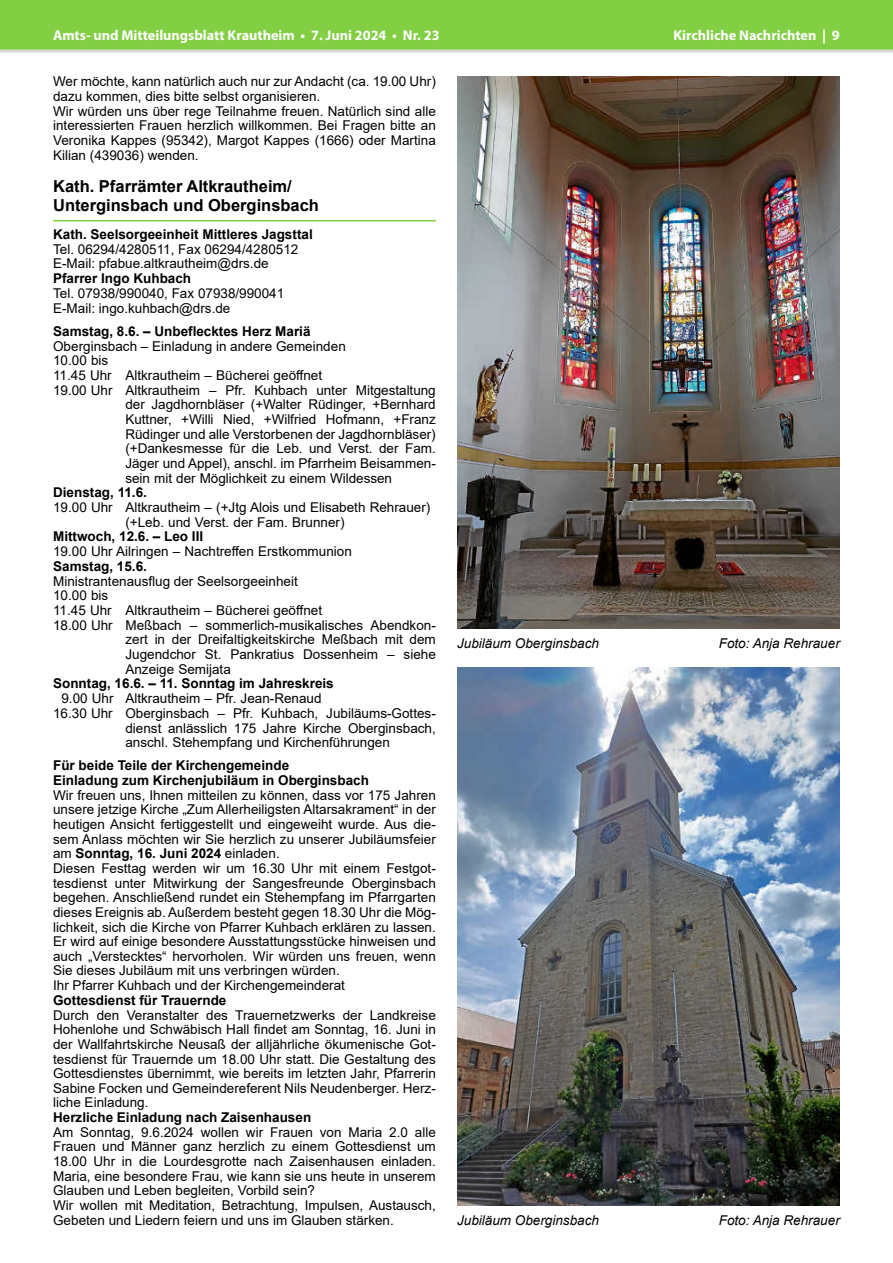
<style>
.page{position:relative;width:893px;height:1263px;background:#fff}
.page>*{position:absolute;margin:0;border:0;box-sizing:border-box;transform-origin:0 0}
.t1{font:700 16.5px/19.5px "Arial";color:#000}
.t2{font:700 14.25px "Myriad Pro";color:#fff}
.t3{font:13.5px/14.7px "Arial";color:#000}
.t4{font:700 13.5px/14.7px "Arial";color:#000}
.t5{font:italic 13.5px "Arial";color:#000}
.s1{font-weight:700}
</style>
<div class="page">
<div style="left:0;top:0;width:893px;height:51px;background:#82cf43"></div>
<hr style="left:0;top:50px;width:893px;height:3px;background:#d9d9d9">
<hr style="left:53px;top:220px;width:383px;height:1px;background:#82cf43">
<img style="left:457px;top:77px;width:383px;height:552px">
<img style="left:457px;top:668px;width:383px;height:538px">
<p class="t2" style="left:53px;top:26px;width:388px">Amts- und Mitteilungsblatt Krautheim • 7. Juni 2024 • Nr. 23</p>
<p class="t2" style="left:673px;top:26px;width:168px">Kirchliche Nachrichten | 9</p>
<p class="t3" style="left:53px;top:74px;width:384px">Wer möchte, kann natürlich auch nur zur Andacht (ca. 19.00 Uhr) dazu kommen, dies bitte selbst organisieren.<br>Wir würden uns über rege Teilnahme freuen. Natürlich sind alle interessierten Frauen herzlich willkommen. Bei Fragen bitte an Veronika Kappes (95342), Margot Kappes (1666) oder Martina Kilian (439036) wenden.</p>
<p class="t1" style="left:53px;top:177px;width:267px">Kath. Pfarrämter Altkrautheim/<br>Unterginsbach und Oberginsbach</p>
<p class="t4" style="left:53px;top:227px;width:261px">Kath. Seelsorgeeinheit Mittleres Jagsttal</p>
<p class="t3" style="left:53px;top:241px;width:247px">Tel. 06294/4280511, Fax 06294/4280512<br>E-Mail: pfabue.altkrautheim@drs.de</p>
<p class="t4" style="left:53px;top:271px;width:140px">Pfarrer Ingo Kuhbach</p>
<p class="t3" style="left:53px;top:286px;width:233px">Tel. 07938/990040, Fax 07938/990041<br>E-Mail: ingo.kuhbach@drs.de</p>
<p class="t4" style="left:53px;top:324px;width:259px">Samstag, 8.6. – Unbeflecktes Herz Mariä</p>
<p class="t3" style="left:53px;top:338px;width:294px">Oberginsbach – Einladung in andere Gemeinden</p>
<p class="t3" style="left:53px;top:353px;width:57px">10.00 bis</p>
<p class="t3" style="left:53px;top:368px;width:270px">11.45 Uhr Altkrautheim – Bücherei geöffnet</p>
<p class="t3" style="left:53px;top:383px;width:384px">19.00 Uhr Altkrautheim – Pfr. Kuhbach unter Mitgestaltung</p>
<p class="t3" style="left:125px;top:397px;width:312px">der Jagdhornbläser (+Walter Rüdinger, +Bernhard</p>
<p class="t3" style="left:125px;top:412px;width:312px">Kuttner, +Willi Nied, +Wilfried Hofmann, +Franz</p>
<p class="t3" style="left:125px;top:426px;width:312px">Rüdinger und alle Verstorbenen der Jagdhornbläser)</p>
<p class="t3" style="left:125px;top:441px;width:312px">(+Dankesmesse für die Leb. und Verst. der Fam.</p>
<p class="t3" style="left:125px;top:456px;width:312px">Jäger und Appel), anschl. im Pfarrheim Beisammen-</p>
<p class="t3" style="left:125px;top:470px;width:268px">sein mit der Möglichkeit zu einem Wildessen</p>
<p class="t4" style="left:53px;top:485px;width:95px">Dienstag, 11.6.</p>
<p class="t3" style="left:125px;top:500px;width:307px;text-indent:-72px">19.00 Uhr Altkrautheim – (+Jtg Alois und Elisabeth Rehrauer) (+Leb. und Verst. der Fam. Brunner)</p>
<p class="t4" style="left:53px;top:529px;width:152px">Mittwoch, 12.6. – Leo III</p>
<p class="t3" style="left:53px;top:544px;width:300px">19.00 Uhr Ailringen – Nachtreffen Erstkommunion</p>
<p class="t4" style="left:53px;top:559px;width:95px">Samstag, 15.6.</p>
<p class="t3" style="left:53px;top:573px;width:246px">Ministrantenausflug der Seelsorgeeinheit</p>
<p class="t3" style="left:53px;top:588px;width:57px">10.00 bis</p>
<p class="t3" style="left:53px;top:603px;width:270px">11.45 Uhr Altkrautheim – Bücherei geöffnet</p>
<p class="t3" style="left:53px;top:618px;width:384px">18.00 Uhr Meßbach – sommerlich-musikalisches Abendkon-</p>
<p class="t3" style="left:125px;top:632px;width:312px">zert in der Dreifaltigkeitskirche Meßbach mit dem</p>
<p class="t3" style="left:125px;top:647px;width:312px">Jugendchor St. Pankratius Dossenheim – siehe</p>
<p class="t3" style="left:125px;top:661px;width:107px">Anzeige Semijata</p>
<p class="t4" style="left:53px;top:676px;width:282px">Sonntag, 16.6. – 11. Sonntag im Jahreskreis</p>
<p class="t3" style="left:61px;top:691px;width:262px">9.00 Uhr Altkrautheim – Pfr. Jean-Renaud</p>
<p class="t3" style="left:53px;top:706px;width:384px">16.30 Uhr Oberginsbach – Pfr. Kuhbach, Jubiläums-Gottes-</p>
<p class="t3" style="left:125px;top:720px;width:312px">dienst anlässlich 175 Jahre Kirche Oberginsbach,</p>
<p class="t3" style="left:125px;top:735px;width:266px">anschl. Stehempfang und Kirchenführungen</p>
<p class="t4" style="left:53px;top:758px;width:317px">Für beide Teile der Kirchengemeinde<br>Einladung zum Kirchenjubiläum in Oberginsbach</p>
<p class="t3" style="left:53px;top:788px;width:384px">Wir freuen uns, Ihnen mitteilen zu können, dass vor 175 Jahren unsere jetzige Kirche „Zum Allerheiligsten Altarsakrament“ in der heutigen Ansicht fertiggestellt und eingeweiht wurde. Aus die&shy;sem Anlass möchten wir Sie herzlich zu unserer Jubiläumsfeier am <span class="s1">Sonntag, 16. Juni 2024</span> einladen.<br>Diesen Festtag werden wir um 16.30 Uhr mit einem Festgot&shy;tesdienst unter Mitwirkung der Sangesfreunde Oberginsbach begehen. Anschließend rundet ein Stehempfang im Pfarrgarten dieses Ereignis ab. Außerdem besteht gegen 18.30 Uhr die Mög&shy;lichkeit, sich die Kirche von Pfarrer Kuhbach erklären zu lassen.<br>Er wird auf einige besondere Ausstattungsstücke hinweisen und auch „Verstecktes“ hervorholen. Wir würden uns freuen, wenn Sie dieses Jubiläum mit uns verbringen würden.<br>Ihr Pfarrer Kuhbach und der Kirchengemeinderat</p>
<p class="t4" style="left:53px;top:993px;width:175px">Gottesdienst für Trauernde</p>
<p class="t3" style="left:53px;top:1007px;width:384px;text-align:justify">Durch den Veranstalter des Trauernetzwerks der Landkreise Hohenlohe und Schwäbisch Hall findet am Sonntag, 16. Juni in der Wallfahrtskirche Neusaß der alljährliche ökumenische Got&shy;tesdienst für Trauernde um 18.00 Uhr statt. Die Gestaltung des Gottesdienstes übernimmt, wie bereits im letzten Jahr, Pfarrerin Sabine Focken und Gemeindereferent Nils Neudenberger. Herz&shy;liche Einladung.</p>
<p class="t4" style="left:53px;top:1110px;width:260px">Herzliche Einladung nach Zaisenhausen</p>
<p class="t3" style="left:53px;top:1125px;width:384px">Am Sonntag, 9.6.2024 wollen wir Frauen von Maria 2.0 alle Frauen und Männer ganz herzlich zu einem Gottesdienst um 18.00 Uhr in die Lourdesgrotte nach Zaisenhausen einladen.<br>Maria, eine besondere Frau, wie kann sie uns heute in unserem Glauben und Leben begleiten, Vorbild sein?<br>Wir wollen mit Meditation, Betrachtung, Impulsen, Austausch, Gebeten und Liedern feiern und uns im Glauben stärken.</p>
<p class="t5" style="left:457px;top:634px;width:143px">Jubiläum Oberginsbach</p>
<p class="t5" style="left:719px;top:634px;width:123px">Foto: Anja Rehrauer</p>
<p class="t5" style="left:457px;top:1211px;width:143px">Jubiläum Oberginsbach</p>
<p class="t5" style="left:719px;top:1211px;width:123px">Foto: Anja Rehrauer</p>
</div>
